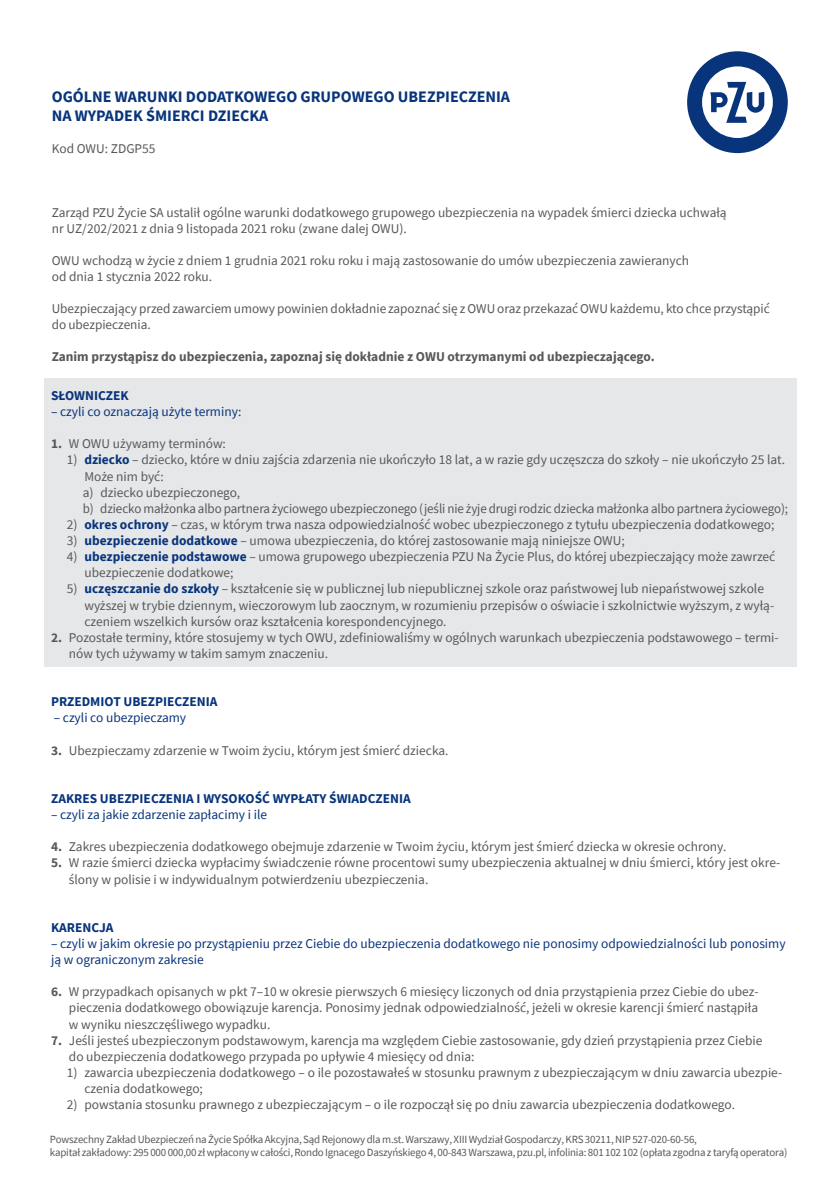
<style>
.page{position:relative;width:840px;height:1191px;background:#fff}
.page>*{position:absolute;margin:0;border:0;box-sizing:border-box;transform-origin:0 0}
.t1{font:700 16px/19.2px "Source Sans Pro";color:#08347b}
._2_II_st_1cyfra_pod{font:13.4px/16.2px "Source Sans Pro";color:#57585a}
._1_Treść_normal_I_st{font:13.4px/16.2px "Source Sans Pro";color:#57585a}
._02-rozwiniecie{font:13.4px/16.2px "Source Sans Pro";color:#08347b}
._4_III_st_pod_1_cyfr{font:13.4px "Source Sans Pro";letter-spacing:-.005em;color:#57585a}
.t2{font:700 13.4px "Source Sans Pro";color:#57585a}
._01_ROZDZIAŁ{font:700 13.4px "Source Sans Pro";color:#08347b}
.t3{font:11px/13px "Source Sans Pro";letter-spacing:-.02em;color:#57585a}
.s1{font-weight:700}
.s2{font-weight:700;color:#08347b}
</style>
<div class="page">
<svg style="left:687px;top:51px;width:100px;height:102px"></svg>
<div style="left:44px;top:378px;width:751px;height:288px;background:#e6e7e9"></div>
<p class="t1" style="left:52px;top:86px;width:459px">OGÓLNE WARUNKI DODATKOWEGO GRUPOWEGO UBEZPIECZENIA<br>NA WYPADEK ŚMIERCI DZIECKA</p>
<p class="_2_II_st_1cyfra_pod" style="left:52px;top:140px;width:105px">Kod OWU: ZDGP55</p>
<p class="_2_II_st_1cyfra_pod" style="left:52px;top:204px;width:676px">Zarząd PZU Życie SA ustalił ogólne warunki dodatkowego grupowego ubezpieczenia na wypadek śmierci dziecka uchwałą nr UZ/202/2021 z dnia 9 listopada 2021 roku (zwane dalej OWU).</p>
<p class="_2_II_st_1cyfra_pod" style="left:52px;top:252px;width:638px">OWU wchodzą w życie z dniem 1 grudnia 2021 roku roku i mają zastosowanie do umów ubezpieczenia zawieranych od dnia 1 stycznia 2022 roku.</p>
<p class="_2_II_st_1cyfra_pod" style="left:52px;top:300px;width:719px">Ubezpieczający przed zawarciem umowy powinien dokładnie zapoznać się z OWU oraz przekazać OWU każdemu, kto chce przystąpić do ubezpieczenia.</p>
<p class="t2" style="left:52px;top:347px;width:604px">Zanim przystąpisz do ubezpieczenia, zapoznaj się dokładnie z OWU otrzymanymi od ubezpieczającego.</p>
<p class="_01_ROZDZIAŁ" style="left:51px;top:386px;width:79px">SŁOWNICZEK</p>
<p class="_02-rozwiniecie" style="left:51px;top:403px;width:192px">– czyli co oznaczają użyte terminy:</p>
<p class="_1_Treść_normal_I_st" style="left:51px;top:436px;width:176px"><span class="s1">1.</span> W OWU używamy terminów:</p>
<p class="_2_II_st_1cyfra_pod" style="left:84px;top:452px;width:701px;text-indent:-17px">1) <span class="s2">dziecko</span> – dziecko, które w dniu zajścia zdarzenia nie ukończyło 18 lat, a w razie gdy uczęszcza do szkoły – nie ukończyło 25 lat.<br>Może nim być:</p>
<p class="_4_III_st_pod_1_cyfr" style="left:83px;top:484px;width:159px">a) dziecko ubezpieczonego,</p>
<p class="_4_III_st_pod_1_cyfr" style="left:83px;top:500px;width:706px">b) dziecko małżonka albo partnera życiowego ubezpieczonego (jeśli nie żyje drugi rodzic dziecka małżonka albo partnera życiowego);</p>
<p class="_2_II_st_1cyfra_pod" style="left:67px;top:516px;width:708px">2) <span class="s2">okres ochrony</span> – czas, w którym trwa nasza odpowiedzialność wobec ubezpieczonego z tytułu ubezpieczenia dodatkowego;</p>
<p class="_2_II_st_1cyfra_pod" style="left:67px;top:532px;width:559px">3) <span class="s2">ubezpieczenie dodatkowe</span> – umowa ubezpieczenia, do której zastosowanie mają niniejsze OWU;</p>
<p class="_2_II_st_1cyfra_pod" style="left:84px;top:548px;width:692px;text-indent:-17px">4) <span class="s2">ubezpieczenie podstawowe</span> – umowa grupowego ubezpieczenia PZU Na Życie Plus, do której ubezpieczający może zawrzeć ubezpieczenie dodatkowe;</p>
<p class="_2_II_st_1cyfra_pod" style="left:84px;top:581px;width:691px;text-indent:-17px">5) <span class="s2">uczęszczanie do szkoły</span> – kształcenie się w publicznej lub niepublicznej szkole oraz państwowej lub niepaństwowej szkole wyższej w trybie dziennym, wieczorowym lub zaocznym, w rozumieniu przepisów o oświacie i szkolnictwie wyższym, z wyłą&shy;czeniem wszelkich kursów oraz kształcenia korespondencyjnego.</p>
<p class="_1_Treść_normal_I_st" style="left:69px;top:629px;width:710px;text-indent:-18px"><span class="s1">2.</span> Pozostałe terminy, które stosujemy w tych OWU, zdefiniowaliśmy w ogólnych warunkach ubezpieczenia podstawowego – termi&shy;nów tych używamy w takim samym znaczeniu.</p>
<p class="_01_ROZDZIAŁ" style="left:51px;top:692px;width:168px">PRZEDMIOT UBEZPIECZENIA</p>
<p class="_02-rozwiniecie" style="left:54px;top:709px;width:134px">– czyli co ubezpieczamy</p>
<p class="_1_Treść_normal_I_st" style="left:51px;top:742px;width:399px"><span class="s1">3.</span> Ubezpieczamy zdarzenie w Twoim życiu, którym jest śmierć dziecka.</p>
<p class="_01_ROZDZIAŁ" style="left:51px;top:789px;width:361px">ZAKRES UBEZPIECZENIA I WYSOKOŚĆ WYPŁATY ŚWIADCZENIA</p>
<p class="_02-rozwiniecie" style="left:51px;top:806px;width:217px">– czyli za jakie zdarzenie zapłacimy i ile</p>
<p class="_1_Treść_normal_I_st" style="left:51px;top:838px;width:676px"><span class="s1">4.</span> Zakres ubezpieczenia dodatkowego obejmuje zdarzenie w Twoim życiu, którym jest śmierć dziecka w okresie ochrony.</p>
<p class="_1_Treść_normal_I_st" style="left:69px;top:854px;width:712px;text-indent:-18px"><span class="s1">5.</span> W razie śmierci dziecka wypłacimy świadczenie równe procentowi sumy ubezpieczenia aktualnej w dniu śmierci, który jest okre&shy;ślony w polisie i w indywidualnym potwierdzeniu ubezpieczenia.</p>
<p class="_01_ROZDZIAŁ" style="left:51px;top:918px;width:64px">KARENCJA</p>
<p class="_02-rozwiniecie" style="left:51px;top:935px;width:735px">– czyli w jakim okresie po przystąpieniu przez Ciebie do ubezpieczenia dodatkowego nie ponosimy odpowiedzialności lub ponosimy ją w ograniczonym zakresie</p>
<p class="_1_Treść_normal_I_st" style="left:69px;top:983px;width:690px;text-align:justify;text-indent:-18px"><span class="s1">6.</span> W przypadkach opisanych w pkt 7–10 w okresie pierwszych 6 miesięcy liczonych od dnia przystąpienia przez Ciebie do ubez&shy;pieczenia dodatkowego obowiązuje karencja. Ponosimy jednak odpowiedzialność, jeżeli w okresie karencji śmierć nastąpiła w wyniku nieszczęśliwego wypadku.</p>
<p class="_1_Treść_normal_I_st" style="left:69px;top:1032px;width:694px;text-indent:-18px"><span class="s1">7.</span> Jeśli jesteś ubezpieczonym podstawowym, karencja ma względem Ciebie zastosowanie, gdy dzień przystąpienia przez Ciebie do ubezpieczenia dodatkowego przypada po upływie 4 miesięcy od dnia:</p>
<p class="_2_II_st_1cyfra_pod" style="left:84px;top:1064px;width:699px;text-indent:-17px">1) zawarcia ubezpieczenia dodatkowego – o ile pozostawałeś w stosunku prawnym z ubezpieczającym w dniu zawarcia ubezpie&shy;czenia dodatkowego;</p>
<p class="_2_II_st_1cyfra_pod" style="left:67px;top:1096px;width:669px">2) powstania stosunku prawnego z ubezpieczającym – o ile rozpoczął się po dniu zawarcia ubezpieczenia dodatkowego.</p>
<p class="t3" style="left:50px;top:1133px;width:738px">Powszechny Zakład Ubezpieczeń na Życie Spółka Akcyjna, Sąd Rejonowy dla m.st. Warszawy, XIII Wydział Gospodarczy, KRS 30211, NIP 527-020-60-56,<br>kapitał zakładowy: 295 000 000,00 zł wpłacony w całości, Rondo Ignacego Daszyńskiego 4, 00-843 Warszawa, pzu.pl, infolinia: 801 102 102 (opłata zgodna z taryfą operatora)</p>
</div>
